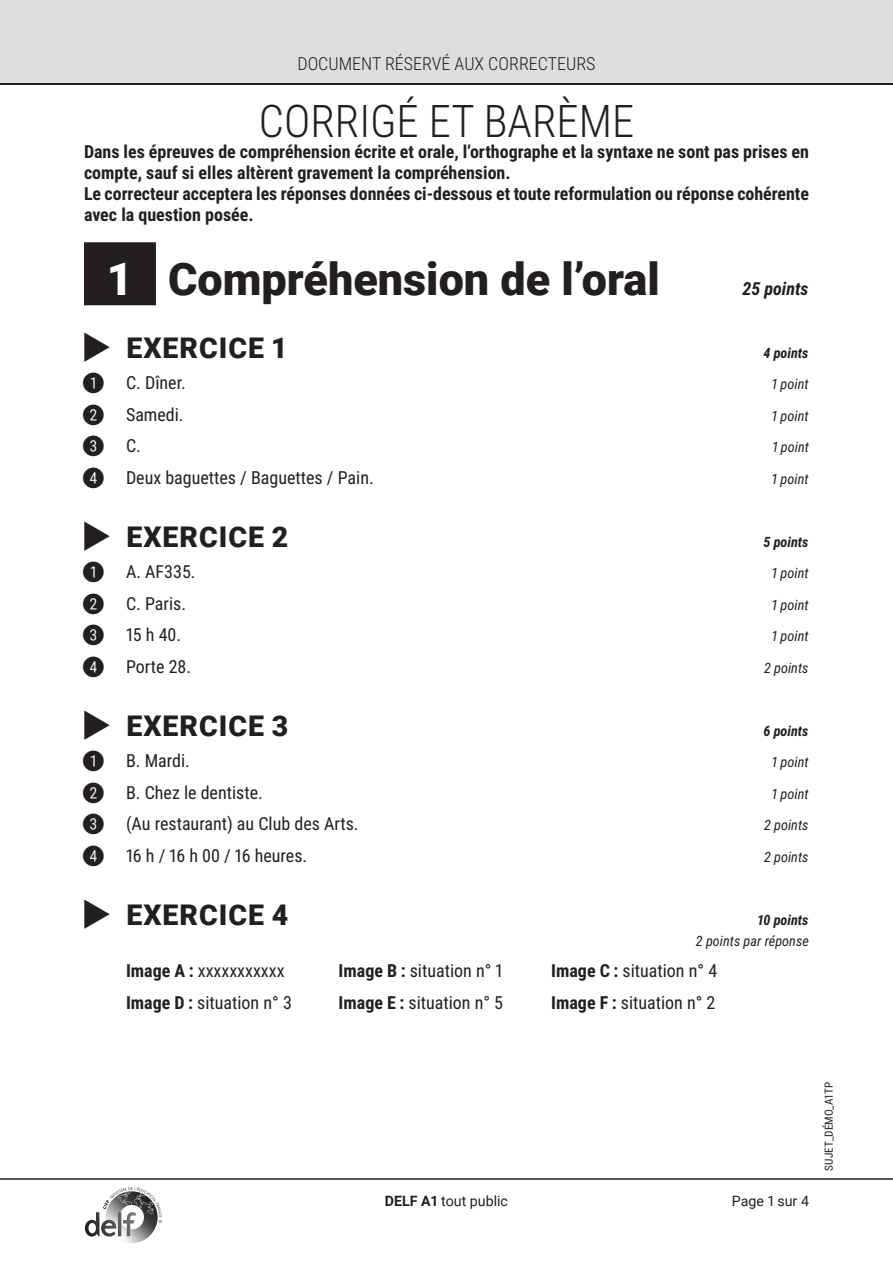
<style>
.page{position:relative;width:893px;height:1263px;background:#fff}
.page>*{position:absolute;margin:0;border:0;box-sizing:border-box;transform-origin:0 0}
.t1{font:900 45px "Roboto";color:#231f20}
.Corr__titre{font:300 45px "Roboto Condensed";color:#231f20}
.t2{font:40.5px "Questions DELF";color:#231f20}
.t3{font:900 28.5px "Roboto";letter-spacing:.035em;color:#231f20}
.Corr__QCM_1_ligne{font:18px "Roboto Condensed";color:#231f20}
.Consigne_compétence{font:700 18px/21px "Roboto Condensed";color:#231f20}
.t4{font:300 18px "Roboto Condensed";color:#231f20}
.t5{font:italic 700 18px "Roboto Condensed";color:#231f20}
.t6{font:italic 14.25px/21px "Roboto Condensed";color:#231f20;text-align:right}
.t7{font:14.25px "Roboto";color:#231f20}
.t8{font:italic 700 14.25px "Roboto Condensed";color:#231f20}
.t9{font:11.25px "Roboto Condensed";color:#231f20}
.s1{color:#fff}
.s2{font-family:"Questions DELF";font-weight:400;font-size:42px}
.s3{font-weight:700}
</style>
<div class="page">
<hr style="left:0;top:1178px;width:893px;height:2px;background:#231f20">
<div style="left:0;top:0;width:893px;height:83px;background:#dcdddf"></div>
<hr style="left:0;top:83px;width:893px;height:2px;background:#231f20">
<div style="left:84px;top:242px;width:72px;height:63px;background:#231f20"></div>
<svg style="left:85px;top:1187px;width:77px;height:56px"></svg>
<p class="t4" style="left:297px;top:51px;width:300px">DOCUMENT RÉSERVÉ AUX CORRECTEURS</p>
<p class="Corr__titre" style="left:259px;top:90px;width:377px">CORRIGÉ ET BARÈME</p>
<p class="Consigne_compétence" style="left:84px;top:141px;width:726px">Dans les épreuves de compréhension écrite et orale, l’orthographe et la syntaxe ne sont pas prises en compte, sauf si elles altèrent gravement la compréhension.</p>
<p class="Consigne_compétence" style="left:84px;top:183px;width:726px">Le correcteur acceptera les réponses données ci-dessous et toute reformulation ou réponse cohérente avec la question posée.</p>
<p class="t1" style="left:107px;top:247px;width:554px"><span class="s1">1</span> Compréhension de l’oral</p>
<p class="t5" style="left:742px;top:276px;width:68px">25 points</p>
<p class="t3" style="left:85px;top:328px;width:203px"><span class="s2">&gt;</span> EXERCICE 1</p>
<p class="t8" style="left:763px;top:343px;width:47px">4 points</p>
<p class="t2" style="left:84px;top:357px;width:22px">1</p>
<p class="Corr__QCM_1_ligne" style="left:126px;top:370px;width:61px">C. Dîner.</p>
<p class="t6" style="left:772px;top:373px;width:38px">1 point</p>
<p class="t2" style="left:84px;top:388px;width:22px">2</p>
<p class="Corr__QCM_1_ligne" style="left:126px;top:402px;width:59px">Samedi.</p>
<p class="t6" style="left:772px;top:405px;width:38px">1 point</p>
<p class="t2" style="left:84px;top:420px;width:22px">3</p>
<p class="Corr__QCM_1_ligne" style="left:126px;top:433px;width:16px">C.</p>
<p class="t6" style="left:772px;top:436px;width:38px">1 point</p>
<p class="t2" style="left:84px;top:451px;width:22px">4</p>
<p class="Corr__QCM_1_ligne" style="left:126px;top:465px;width:249px">Deux baguettes / Baguettes / Pain.</p>
<p class="t6" style="left:772px;top:468px;width:38px">1 point</p>
<p class="t3" style="left:85px;top:517px;width:205px"><span class="s2">&gt;</span> EXERCICE 2</p>
<p class="t8" style="left:763px;top:532px;width:47px">5 points</p>
<p class="t2" style="left:84px;top:546px;width:22px">1</p>
<p class="Corr__QCM_1_ligne" style="left:126px;top:559px;width:71px">A. AF335.</p>
<p class="t6" style="left:772px;top:562px;width:38px">1 point</p>
<p class="t2" style="left:84px;top:577px;width:22px">2</p>
<p class="Corr__QCM_1_ligne" style="left:126px;top:591px;width:62px">C. Paris.</p>
<p class="t6" style="left:772px;top:594px;width:38px">1 point</p>
<p class="t2" style="left:84px;top:609px;width:22px">3</p>
<p class="Corr__QCM_1_ligne" style="left:126px;top:622px;width:57px">15 h 40.</p>
<p class="t6" style="left:772px;top:625px;width:38px">1 point</p>
<p class="t2" style="left:84px;top:640px;width:22px">4</p>
<p class="Corr__QCM_1_ligne" style="left:126px;top:654px;width:67px">Porte 28.</p>
<p class="t6" style="left:764px;top:657px;width:46px">2 points</p>
<p class="t3" style="left:85px;top:706px;width:205px"><span class="s2">&gt;</span> EXERCICE 3</p>
<p class="t8" style="left:763px;top:721px;width:47px">6 points</p>
<p class="t2" style="left:84px;top:735px;width:22px">1</p>
<p class="Corr__QCM_1_ligne" style="left:126px;top:748px;width:65px">B. Mardi.</p>
<p class="t6" style="left:772px;top:751px;width:38px">1 point</p>
<p class="t2" style="left:84px;top:766px;width:22px">2</p>
<p class="Corr__QCM_1_ligne" style="left:126px;top:780px;width:138px">B. Chez le dentiste.</p>
<p class="t6" style="left:772px;top:783px;width:38px">1 point</p>
<p class="t2" style="left:84px;top:798px;width:22px">3</p>
<p class="Corr__QCM_1_ligne" style="left:126px;top:811px;width:234px">(Au restaurant) au Club des Arts.</p>
<p class="t6" style="left:764px;top:814px;width:46px">2 points</p>
<p class="t2" style="left:84px;top:829px;width:22px">4</p>
<p class="Corr__QCM_1_ligne" style="left:126px;top:843px;width:183px">16 h / 16 h 00 / 16 heures.</p>
<p class="t6" style="left:764px;top:846px;width:46px">2 points</p>
<p class="t3" style="left:85px;top:895px;width:205px"><span class="s2">&gt;</span> EXERCICE 4</p>
<p class="t6" style="left:696px;top:909px;width:115px"><span class="s3">10 points<br></span>2 points par réponse</p>
<p class="Corr__QCM_1_ligne" style="left:126px;top:958px;width:160px"><span class="s3">Image A :</span> xxxxxxxxxxx</p>
<p class="Corr__QCM_1_ligne" style="left:339px;top:958px;width:165px"><span class="s3">Image B :</span> situation n° 1</p>
<p class="Corr__QCM_1_ligne" style="left:551px;top:958px;width:167px"><span class="s3">Image C :</span> situation n° 4</p>
<p class="Corr__QCM_1_ligne" style="left:126px;top:990px;width:167px"><span class="s3">Image D :</span> situation n° 3</p>
<p class="Corr__QCM_1_ligne" style="left:339px;top:990px;width:166px"><span class="s3">Image E :</span> situation n° 5</p>
<p class="Corr__QCM_1_ligne" style="left:551px;top:990px;width:166px"><span class="s3">Image F :</span> situation n° 2</p>
<p class="t7" style="left:385px;top:1190px;width:125px"><span class="s3">DELF A1</span> tout public</p>
<p class="t7" style="left:732px;top:1190px;width:79px">Page 1 sur 4</p>
<p class="t9" style="left:821px;top:1170px;width:90px;rotate:-90deg">SUJET_DÉMO_A1TP</p>
</div>
